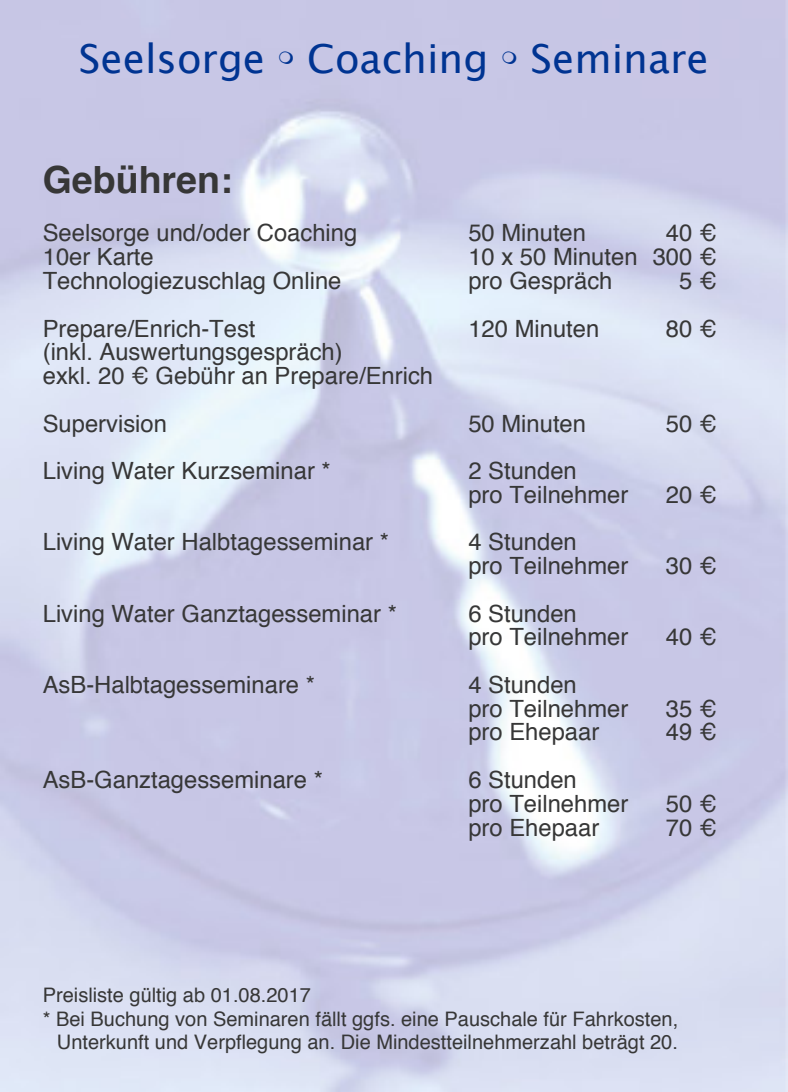
<style>
.page{position:relative;width:788px;height:1092px;background:#fff}
.page>*{position:absolute;margin:0;border:0;box-sizing:border-box;transform-origin:0 0}
.t1{font:40px "Lucida Grande";color:#003492}
.t2{font:700 37.5px "Helvetica";color:#373737}
.t3{font:23.75px/23.8px "Helvetica";color:#373737}
.t4{font:20px "Helvetica";color:#373737}
</style>
<div class="page">
<svg style="left:279px;top:51px;width:14px;height:13px"></svg>
<svg style="left:502px;top:51px;width:14px;height:13px"></svg>
<h1 class="t1" style="left:79px;top:42px;width:188px">Seelsorge</h1>
<h1 class="t1" style="left:307px;top:42px;width:182px">Coaching</h1>
<h1 class="t1" style="left:530px;top:42px;width:180px">Seminare</h1>
<h2 class="t2" style="left:43px;top:164px;width:191px">Gebühren:</h2>
<p class="t3" style="left:43px;top:223px;width:316px">Seelsorge und/oder Coaching</p>
<p class="t3" style="left:468px;top:223px;width:119px">50 Minuten</p>
<p class="t3" style="left:665px;top:223px;width:52px">40 €</p>
<p class="t3" style="left:43px;top:246px;width:112px">10er Karte</p>
<p class="t3" style="left:468px;top:246px;width:250px">10 x 50 Minuten 300 €</p>
<p class="t3" style="left:43px;top:270px;width:300px">Technologiezuschlag Online</p>
<p class="t3" style="left:468px;top:270px;width:145px">pro Gespräch</p>
<p class="t3" style="left:679px;top:270px;width:39px">5 €</p>
<p class="t3" style="left:43px;top:318px;width:214px">Prepare/Enrich-Test</p>
<p class="t3" style="left:468px;top:318px;width:132px">120 Minuten</p>
<p class="t3" style="left:665px;top:318px;width:52px">80 €</p>
<p class="t3" style="left:43px;top:341px;width:391px">(inkl. Auswertungsgespräch)<br>exkl. 20 € Gebühr an Prepare/Enrich</p>
<p class="t3" style="left:43px;top:413px;width:126px">Supervision</p>
<p class="t3" style="left:468px;top:413px;width:119px">50 Minuten</p>
<p class="t3" style="left:665px;top:413px;width:52px">50 €</p>
<p class="t3" style="left:43px;top:460px;width:289px">Living Water Kurzseminar *</p>
<p class="t3" style="left:468px;top:460px;width:161px">2 Stunden<br>pro Teilnehmer</p>
<p class="t3" style="left:665px;top:484px;width:52px">20 €</p>
<p class="t3" style="left:43px;top:531px;width:347px">Living Water Halbtagesseminar *</p>
<p class="t3" style="left:468px;top:531px;width:161px">4 Stunden<br>pro Teilnehmer</p>
<p class="t3" style="left:43px;top:603px;width:355px">Living Water Ganztagesseminar *</p>
<p class="t3" style="left:468px;top:603px;width:161px">6 Stunden<br>pro Teilnehmer</p>
<p class="t3" style="left:665px;top:555px;width:52px">30 €</p>
<p class="t3" style="left:665px;top:626px;width:52px">40 €</p>
<p class="t3" style="left:43px;top:674px;width:273px">AsB-Halbtagesseminare *</p>
<p class="t3" style="left:468px;top:674px;width:161px">4 Stunden<br>pro Teilnehmer</p>
<p class="t3" style="left:665px;top:698px;width:52px">35 €</p>
<p class="t3" style="left:468px;top:721px;width:132px">pro Ehepaar</p>
<p class="t3" style="left:665px;top:721px;width:52px">49 €</p>
<p class="t3" style="left:43px;top:769px;width:281px">AsB-Ganztagesseminare *</p>
<p class="t3" style="left:468px;top:769px;width:161px">6 Stunden<br>pro Teilnehmer</p>
<p class="t3" style="left:665px;top:793px;width:52px">50 €</p>
<p class="t3" style="left:468px;top:816px;width:132px">pro Ehepaar</p>
<p class="t3" style="left:665px;top:816px;width:52px">70 €</p>
<p class="t4" style="left:43px;top:986px;width:269px">Preisliste gültig ab 01.08.2017</p>
<p class="t4" style="left:43px;top:1010px;width:636px">* Bei Buchung von Seminaren fällt ggfs. eine Pauschale für Fahrkosten,</p>
<p class="t4" style="left:57px;top:1034px;width:622px">Unterkunft und Verpflegung an. Die Mindestteilnehmerzahl beträgt 20.</p>
</div>
